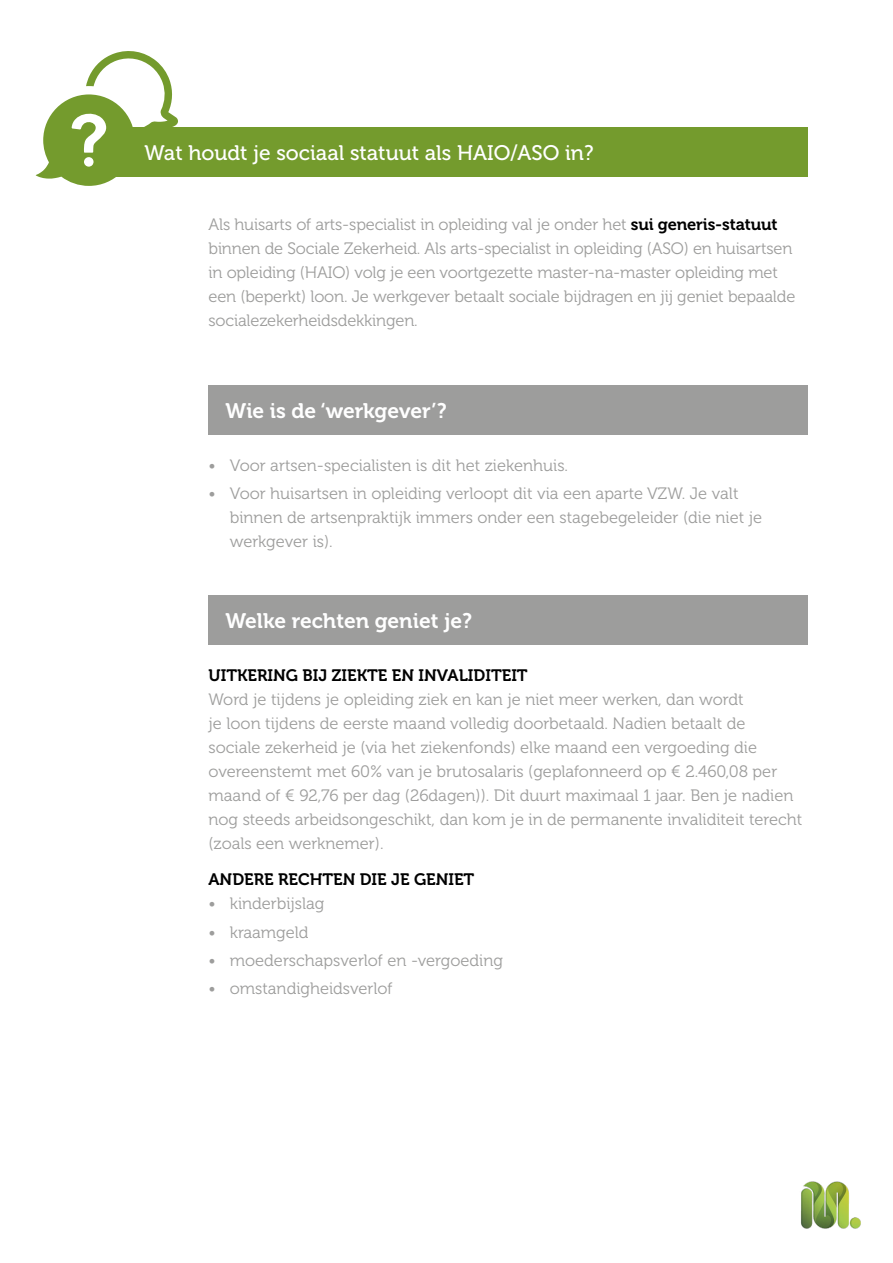
<style>
.page{position:relative;width:893px;height:1263px;background:#fff}
.page>*{position:absolute;margin:0;border:0;box-sizing:border-box;transform-origin:0 0}
.t1{font:21px "Museo 700";color:#fff}
.t2{font:21px "Museo 500";color:#fff}
.t3{font:16.5px/24px "Museo 300";color:#9d9d9c}
.t4{font:16.5px "Museo 700";color:#000}
.s1{font-family:"Museo 700";color:#000}
</style>
<div class="page">
<img style="left:801px;top:1181px;width:60px;height:48px">
<div style="left:85px;top:128px;width:723px;height:49px;background:#749b2d"></div>
<svg style="left:36px;top:51px;width:142px;height:135px"></svg>
<div style="left:209px;top:385px;width:599px;height:50px;background:#9d9d9c"></div>
<div style="left:209px;top:595px;width:599px;height:50px;background:#9d9d9c"></div>
<p class="t2" style="left:145px;top:142px;width:450px">Wat houdt je sociaal statuut als HAIO/ASO in?</p>
<p class="t3" style="left:209px;top:213px;width:588px">Als huisarts of arts-specialist in opleiding val je onder het <span class="s1">sui generis-statuut </span>binnen de Sociale Zekerheid. Als arts-specialist in opleiding (ASO) en huisartsen in opleiding (HAIO) volg je een voortgezette master-na-master opleiding met een (beperkt) loon. Je werkgever betaalt sociale bijdragen en jij geniet bepaalde socialezekerheidsdekkingen.</p>
<p class="t1" style="left:226px;top:399px;width:223px">Wie is de ‘werkgever’?</p>
<p class="t3" style="left:209px;top:453px;width:361px">• Voor artsen-specialisten is dit het ziekenhuis.</p>
<p class="t3" style="left:230px;top:481px;width:534px;text-indent:-21px">• Voor huisartsen in opleiding verloopt dit via een aparte VZW. Je valt binnen de artsenpraktijk immers onder een stagebegeleider (die niet je werkgever is).</p>
<p class="t1" style="left:226px;top:609px;width:248px">Welke rechten geniet je?</p>
<p class="t4" style="left:209px;top:666px;width:321px">UITKERING BIJ ZIEKTE EN INVALIDITEIT</p>
<p class="t3" style="left:209px;top:687px;width:595px">Word je tijdens je opleiding ziek en kan je niet meer werken, dan wordt<br>je loon tijdens de eerste maand volledig doorbetaald. Nadien betaalt de<br>sociale zekerheid je (via het ziekenfonds) elke maand een vergoeding die overeenstemt met 60% van je brutosalaris (geplafonneerd op € 2.460,08 per maand of € 92,76 per dag (26dagen)). Dit duurt maximaal 1 jaar. Ben je nadien nog steeds arbeidsongeschikt, dan kom je in de permanente invaliditeit terecht (zoals een werknemer).</p>
<p class="t4" style="left:209px;top:870px;width:267px">ANDERE RECHTEN DIE JE GENIET</p>
<p class="t3" style="left:209px;top:892px;width:117px">• kinderbijslag</p>
<p class="t3" style="left:209px;top:920px;width:102px">• kraamgeld</p>
<p class="t3" style="left:209px;top:948px;width:296px">• moederschapsverlof en -vergoeding</p>
<p class="t3" style="left:209px;top:977px;width:186px">• omstandigheidsverlof</p>
</div>
